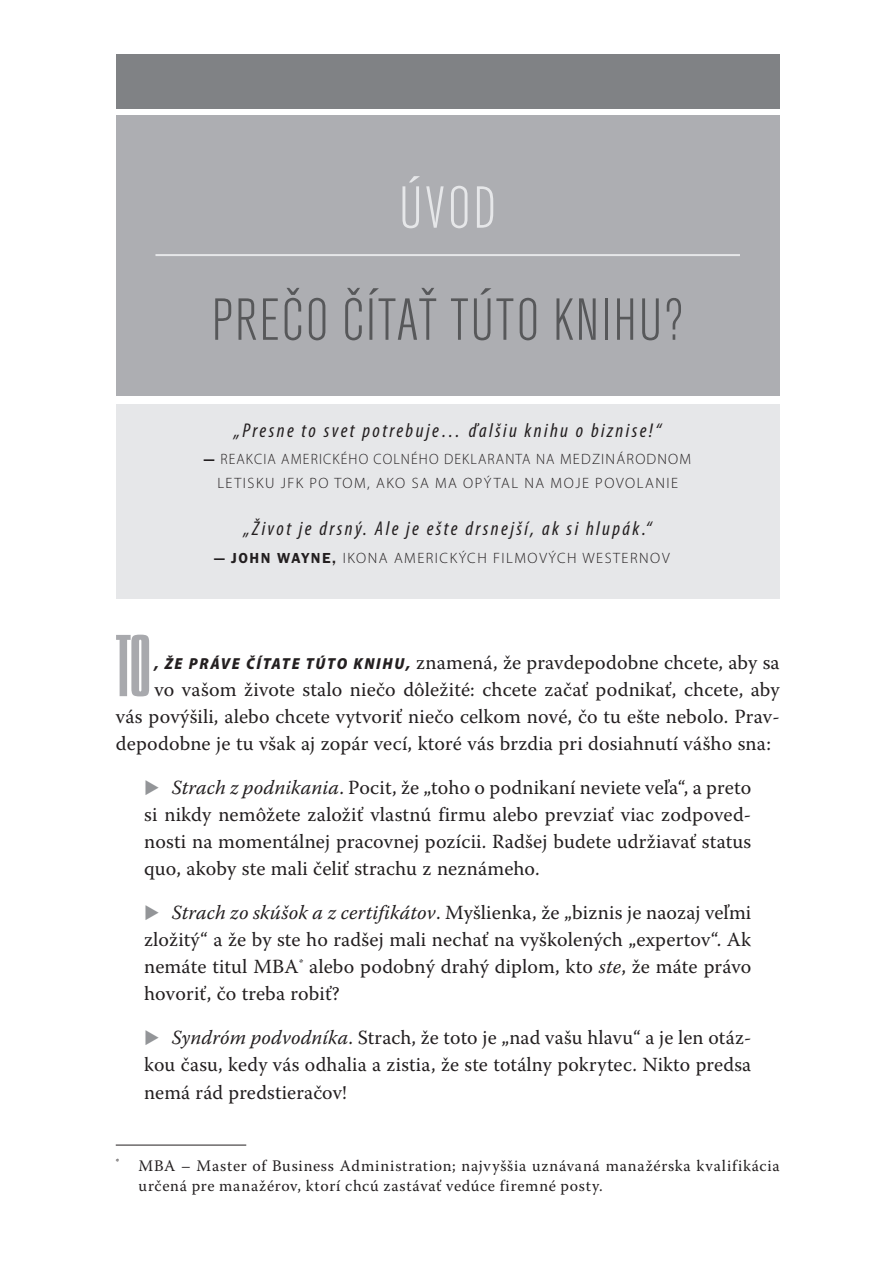
<style>
.page{position:relative;width:884px;height:1271px;background:#fff}
.page>*{position:absolute;margin:0;border:0;box-sizing:border-box;transform-origin:0 0}
.t1{font:91.8px "Compacta DOT Ligh Comp";color:#a8a9ad;scale:1.2 1}
.t2{font:300 condensed 62px "Accius TOT";letter-spacing:.045em;color:#57585a}
.t3{font:300 condensed 62px "Accius TOT";color:#e6e7e9}
.t4{font:20px/27px "Warnock Pro";letter-spacing:.005em;color:#231f20;text-align:justify}
.t5{font:italic condensed 20px "Myriad Pro";letter-spacing:.12em;color:#231f20}
.t6{font:16px/20px "Warnock Pro";letter-spacing:.045em;color:#231f20}
.t7{font:300 15px/24px "Myriad Pro";letter-spacing:.095em;color:#231f20;text-align:center;scale:.95 1}
.t8{font:300 15px "Myriad Pro";letter-spacing:.095em;color:#231f20}
.s1{font-family:"Franklin Got Itc TOT Dem";font-weight:400}
.s2{font-family:"Myriad Pro";font-weight:900;font-style:italic;font-stretch:semi-condensed;font-size:16px}
.s3{font-style:italic}
</style>
<div class="page">
<div style="left:116px;top:116px;width:663px;height:280px;background:#adaeb2"></div>
<div style="left:116px;top:54px;width:663px;height:54px;background:#808285"></div>
<hr style="left:155px;top:254px;width:584px;height:2px;background:#e6e7e9">
<div style="left:116px;top:404px;width:663px;height:195px;background:#e6e7e9"></div>
<hr style="left:116px;top:1144px;width:130px;height:1px;background:#231f20">
<h2 class="t3" style="left:399px;top:175px;width:98px">ÚVOD</h2>
<h2 class="t2" style="left:212px;top:287px;width:473px">PREČO ČÍTAŤ TÚTO KNIHU?</h2>
<p class="t5" style="left:234px;top:418px;width:428px">„Presne to svet potrebuje… ďalšiu knihu o biznise!“</p>
<p class="t7" style="left:204px;top:447px;width:514px"><span class="s1">—</span> REAKCIA AMERICKÉHO COLNÉHO DEKLARANTA NA MEDZINÁRODNOM<br>LETISKU JFK PO TOM, AKO SA MA OPÝTAL NA MOJE POVOLANIE</p>
<p class="t5" style="left:243px;top:516px;width:409px">„Život je drsný. Ale je ešte drsnejší, ak si hlupák.“</p>
<p class="t8" style="left:214px;top:549px;width:456px"><span class="s1">— JOHN WAYNE,</span> IKONA AMERICKÝCH FILMOVÝCH WESTERNOV</p>
<h1 class="t1" style="left:116px;top:618px;width:31px">To</h1>
<p class="t4" style="left:154px;top:648px;width:626px"><span class="s2">, ŽE PRÁVE ČÍTATE TÚTO KNIHU,</span> znamená, že pravdepodobne chcete, aby sa</p>
<p class="t4" style="left:154px;top:675px;width:626px">vo vašom živote stalo niečo dôležité: chcete začať podnikať, chcete, aby</p>
<p class="t4" style="left:116px;top:702px;width:665px">vás povýšili, alebo chcete vytvoriť niečo celkom nové, čo tu ešte nebolo. Prav-</p>
<p class="t4" style="left:116px;top:729px;width:656px">depodobne je tu však aj zopár vecí, ktoré vás brzdia pri dosiahnutí vášho sna:</p>
<p class="t4" style="left:144px;top:773px;width:608px;text-indent:28px"><span class="s3">Strach z podnikania</span>. Pocit, že „toho o podnikaní neviete veľa“, a preto si nikdy nemôžete založiť vlastnú firmu alebo prevziať viac zodpoved&shy;nosti na momentálnej pracovnej pozícii. Radšej budete udržiavať status quo, akoby ste mali čeliť strachu z neznámeho.</p>
<p class="t4" style="left:144px;top:898px;width:608px;text-indent:28px"><span class="s3">Strach zo skúšok a z certifikátov</span>. Myšlienka, že „biznis je naozaj veľmi zložitý“ a že by ste ho radšej mali nechať na vyškolených „expertov“. Ak nemáte titul MBA<sup>*</sup> alebo podobný drahý diplom, kto <span class="s3">ste</span>, že máte právo hovoriť, čo treba robiť?</p>
<p class="t4" style="left:144px;top:1023px;width:608px;text-indent:28px"><span class="s3">Syndróm podvodníka</span>. Strach, že toto je „nad vašu hlavu“ a je len otáz&shy;kou času, kedy vás odhalia a zistia, že ste totálny pokrytec. Nikto predsa nemá rád predstieračov!</p>
<p class="t6" style="left:138px;top:1154px;width:642px;text-indent:-23px"><sup>*</sup> MBA – Master of Business Administration; najvyššia uznávaná manažérska kvalifikácia určená pre manažérov, ktorí chcú zastávať vedúce firemné posty.</p>
</div>
